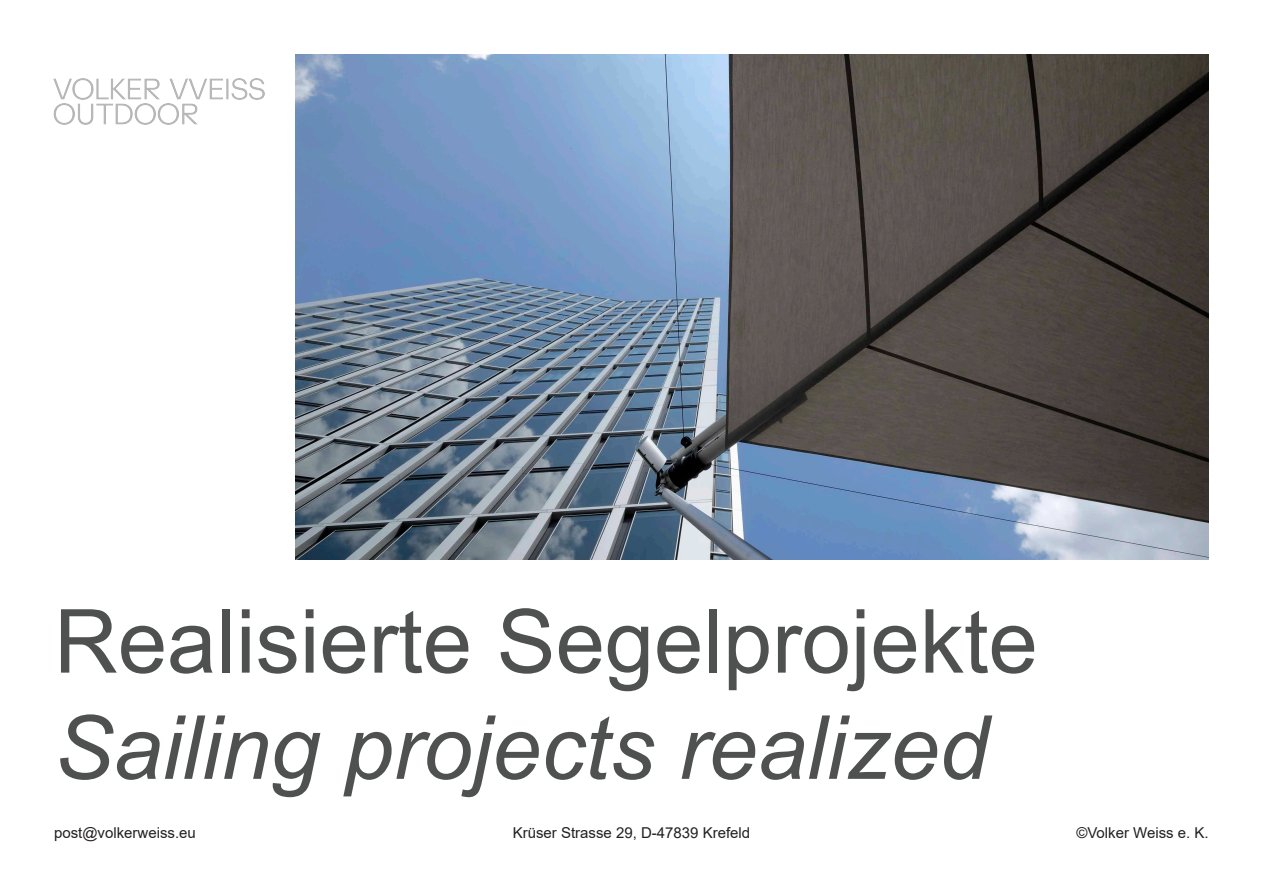
<style>
.page{position:relative;width:1263px;height:893px;background:#fff}
.page>*{position:absolute;margin:0;border:0;box-sizing:border-box;transform-origin:0 0}
.t1{font:88.5px "Arial";color:#4e5150}
.t2{font:italic 88.5px "Arial";color:#4e5150}
.t3{font:15px "Arial";color:#231f20}
</style>
<div class="page">
<img style="left:54px;top:78px;width:210px;height:46px">
<img style="left:296px;top:54px;width:913px;height:506px">
<h1 class="t1" style="left:54px;top:581px;width:985px">Realisierte Segelprojekte</h1>
<h1 class="t2" style="left:54px;top:690px;width:936px">Sailing projects realized</h1>
<p class="t3" style="left:54px;top:822px;width:143px">post@volkerweiss.eu</p>
<p class="t3" style="left:1076px;top:822px;width:134px">©Volker Weiss e. K.</p>
<p class="t3" style="left:513px;top:822px;width:239px">Krüser Strasse 29, D-47839 Krefeld</p>
</div>
